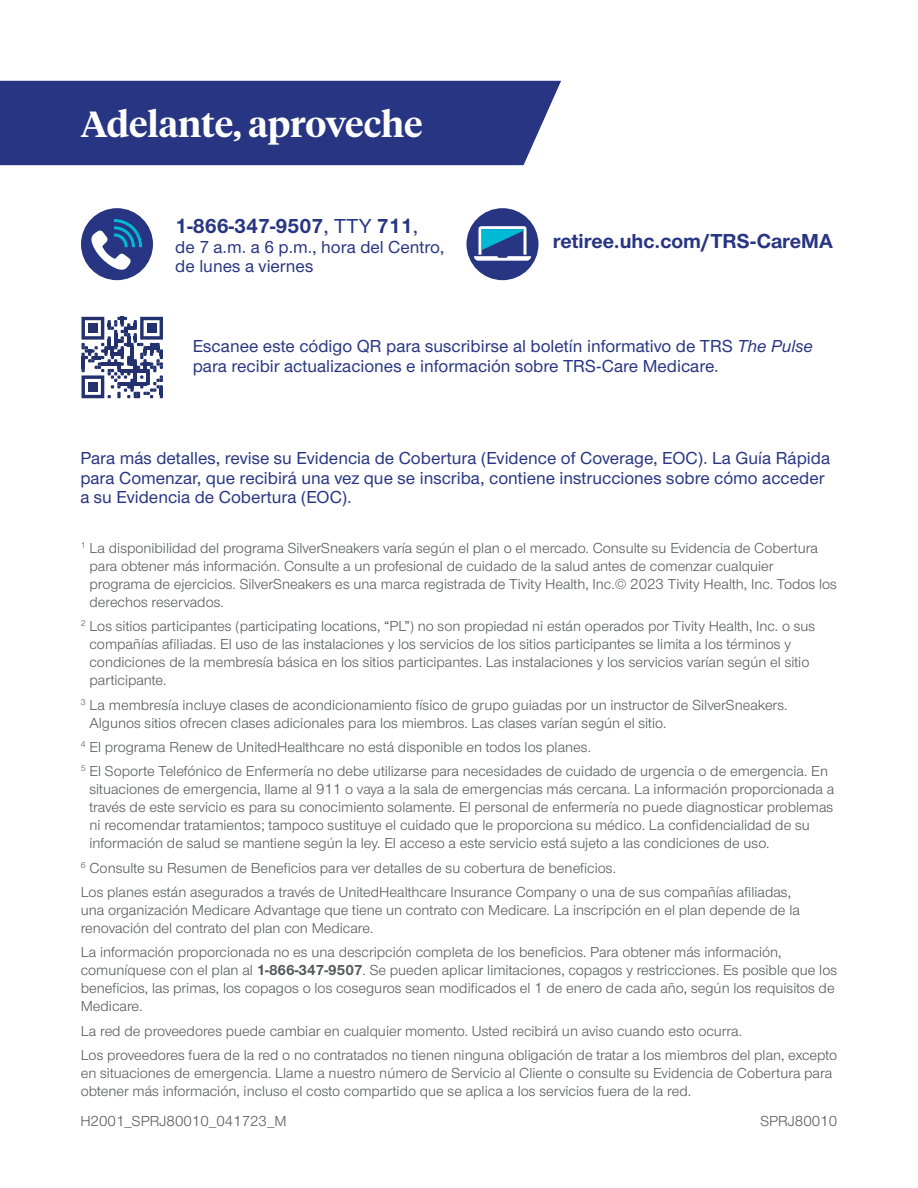
<style>
.page{position:relative;width:918px;height:1188px;background:#fff}
.page>*{position:absolute;margin:0;border:0;box-sizing:border-box;transform-origin:0 0}
.t1{font:600 36px "UHC Serif Headline";color:#fff}
.text{font:700 21px "UHC Sans";color:#283582}
.text-2{font:500 18px/19.5px "UHC Sans";color:#283582}
.t2{font:15px/18px "UHC Sans";color:#57585a}
.s1{font-weight:500}
.s2{font-style:italic}
.s3{font-weight:700}
</style>
<div class="page">
<div style="left:0;top:81px;width:561px;height:84px;background:#283582"></div>
<div style="left:81px;top:208px;width:72px;height:72px;background:#283582;border-radius:50%"></div>
<svg style="left:91px;top:219px;width:51px;height:51px"></svg>
<div style="left:466px;top:208px;width:72px;height:72px;background:#283582;border-radius:50%"></div>
<svg style="left:474px;top:226px;width:57px;height:35px"></svg>
<svg style="left:82px;top:317px;width:81px;height:81px"></svg>
<div style="left:88px;top:323px;width:10px;height:10px;background:#24316f"></div>
<div style="left:147px;top:323px;width:9px;height:10px;background:#24316f"></div>
<div style="left:88px;top:382px;width:10px;height:10px;background:#24316f"></div>
<p class="t1" style="left:81px;top:100px;width:343px">Adelante, aproveche</p>
<p class="text" style="left:175px;top:212px;width:244px">1-866-347-9507<span class="s1">, TTY</span> 711<span class="s1">,</span></p>
<p class="text-2" style="left:175px;top:236px;width:271px">de 7 a.m. a 6 p.m., hora del Centro, de lunes a viernes</p>
<p class="text" style="left:553px;top:227px;width:282px">retiree.uhc.com/TRS-CareMA</p>
<p class="text-2" style="left:193px;top:336px;width:622px">Escanee este código QR para suscribirse al boletín informativo de TRS <span class="s2">The Pulse </span>para recibir actualizaciones e información sobre TRS-Care Medicare.</p>
<p class="text-2" style="left:80px;top:448px;width:751px">Para más detalles, revise su Evidencia de Cobertura (Evidence of Coverage, EOC). La Guía Rápida para Comenzar, que recibirá una vez que se inscriba, contiene instrucciones sobre cómo acceder a su Evidencia de Cobertura (EOC).</p>
<p class="t2" style="left:89px;top:538px;width:749px;text-indent:-9px"><sup>1</sup> La disponibilidad del programa SilverSneakers varía según el plan o el mercado. Consulte su Evidencia de Cobertura para obtener más información. Consulte a un profesional de cuidado de la salud antes de comenzar cualquier programa de ejercicios. SilverSneakers es una marca registrada de Tivity Health, Inc.© 2023 Tivity Health, Inc. Todos los derechos reservados.</p>
<p class="t2" style="left:89px;top:617px;width:727px;text-indent:-9px"><sup>2</sup> Los sitios participantes (participating locations, “PL”) no son propiedad ni están operados por Tivity Health, Inc. o sus compañías afiliadas. El uso de las instalaciones y los servicios de los sitios participantes se limita a los términos y condiciones de la membresía básica en los sitios participantes. Las instalaciones y los servicios varían según el sitio participante.</p>
<p class="t2" style="left:89px;top:695px;width:700px;text-indent:-9px"><sup>3</sup> La membresía incluye clases de acondicionamiento físico de grupo guiadas por un instructor de SilverSneakers.<br>Algunos sitios ofrecen clases adicionales para los miembros. Las clases varían según el sitio.</p>
<p class="t2" style="left:81px;top:737px;width:512px"><sup>4</sup> El programa Renew de UnitedHealthcare no está disponible en todos los planes.</p>
<p class="t2" style="left:89px;top:762px;width:746px;text-indent:-9px"><sup>5</sup> El Soporte Telefónico de Enfermería no debe utilizarse para necesidades de cuidado de urgencia o de emergencia. En situaciones de emergencia, llame al 911 o vaya a la sala de emergencias más cercana. La información proporcionada a través de este servicio es para su conocimiento solamente. El personal de enfermería no puede diagnosticar problemas ni recomendar tratamientos; tampoco sustituye el cuidado que le proporciona su médico. La confidencialidad de su información de salud se mantiene según la ley. El acceso a este servicio está sujeto a las condiciones de uso.</p>
<p class="t2" style="left:81px;top:858px;width:537px"><sup>6</sup> Consulte su Resumen de Beneficios para ver detalles de su cobertura de beneficios.</p>
<p class="t2" style="left:81px;top:883px;width:721px">Los planes están asegurados a través de UnitedHealthcare Insurance Company o una de sus compañías afiliadas, una organización Medicare Advantage que tiene un contrato con Medicare. La inscripción en el plan depende de la renovación del contrato del plan con Medicare.</p>
<p class="t2" style="left:81px;top:943px;width:758px">La información proporcionada no es una descripción completa de los beneficios. Para obtener más información, comuníquese con el plan al <span class="s3">1-866-347-9507</span>. Se pueden aplicar limitaciones, copagos y restricciones. Es posible que los beneficios, las primas, los copagos o los coseguros sean modificados el 1 de enero de cada año, según los requisitos de Medicare.</p>
<p class="t2" style="left:81px;top:1021px;width:663px">La red de proveedores puede cambiar en cualquier momento. Usted recibirá un aviso cuando esto ocurra.</p>
<p class="t2" style="left:81px;top:1046px;width:758px">Los proveedores fuera de la red o no contratados no tienen ninguna obligación de tratar a los miembros del plan, excepto en situaciones de emergencia. Llame a nuestro número de Servicio al Cliente o consulte su Evidencia de Cobertura para obtener más información, incluso el costo compartido que se aplica a los servicios fuera de la red.</p>
<p class="t2" style="left:80px;top:1112px;width:208px">H2001_SPRJ80010_041723_M</p>
<p class="t2" style="left:760px;top:1112px;width:78px">SPRJ80010</p>
</div>
